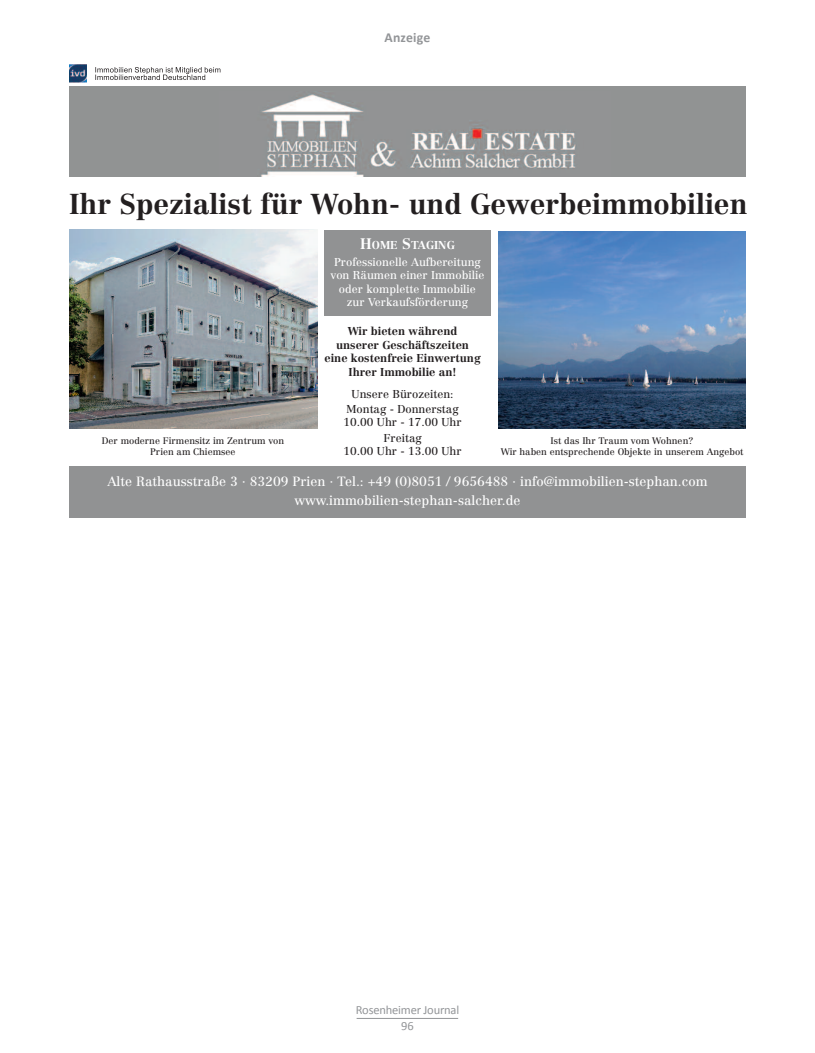
<style>
.page{position:relative;width:815px;height:1053px;background:#fff}
.page>*{position:absolute;margin:0;border:0;box-sizing:border-box;transform-origin:0 0}
.t1{font:700 28.25px "Centennial";color:#231f20}
.t2{font:700 13.75px "Calibri";letter-spacing:.01em;color:#939598}
.t3{font:13.12px/19.2px "Centennial";color:#fff;text-align:center}
.t4{font:12.5px "Calibri";letter-spacing:-.015em;color:#939598}
.t5{font:11.25px/13.5px "Centennial";color:#fff;text-align:center}
.t6{font:700 11.25px/13.5px "Centennial";color:#231f20;text-align:center}
.t7{font:11.25px/15.2px "Centennial";color:#231f20;text-align:center}
.t8{font:9.38px/11.2px "Centennial";color:#231f20;text-align:center}
.s1{font-weight:700;font-size:15px}
.s2{font-weight:700}
</style>
<div class="page">
<div style="left:324px;top:230px;width:167px;height:85px;background:#919293"></div>
<hr style="left:357px;top:1017px;width:101px;height:1px;background:#939598">
<div style="left:69px;top:86px;width:677px;height:91px;background:#919393"></div>
<img style="left:261px;top:91px;width:315px;height:86px">
<svg style="left:95px;top:67px;width:125px;height:13px"></svg>
<img style="left:69px;top:65px;width:18px;height:17px">
<div style="left:69px;top:465px;width:677px;height:52px;background:#919293"></div>
<img style="left:69px;top:230px;width:248px;height:198px">
<img style="left:498px;top:232px;width:248px;height:196px">
<h2 class="t2" style="left:385px;top:31px;width:47px">Anzeige</h2>
<h1 class="t1" style="left:69px;top:193px;width:680px">Ihr Spezialist für Wohn- und Gewerbeimmobilien</h1>
<p class="t5" style="left:334px;top:237px;width:148px;line-height:17.1px"><span class="s1">H</span><span class="s2">OME</span> <span class="s1">S</span><span class="s2">TAGING<br></span>Professionelle Aufbereitung</p>
<p class="t5" style="left:331px;top:269px;width:155px">von Räumen einer Immobilie oder komplette Immobilie zur Verkaufsförderung</p>
<p class="t6" style="left:324px;top:325px;width:158px">Wir bieten während<br>unserer Geschäftszeiten eine kostenfreie Einwertung<br>Ihrer Immobilie an!</p>
<p class="t7" style="left:347px;top:387px;width:114px">Unsere Bürozeiten:<br>Montag - Donnerstag</p>
<p class="t7" style="left:344px;top:416px;width:120px">10.00 Uhr - 17.00 Uhr<br>Freitag</p>
<p class="t7" style="left:344px;top:444px;width:120px">10.00 Uhr - 13.00 Uhr</p>
<p class="t8" style="left:102px;top:436px;width:184px">Der moderne Firmensitz im Zentrum von<br>Prien am Chiemsee</p>
<p class="t8" style="left:501px;top:436px;width:244px">Ist das Ihr Traum vom Wohnen?<br>Wir haben entsprechende Objekte in unserem Angebot</p>
<h3 class="t3" style="left:107px;top:472px;width:602px">Alte Rathausstraße 3 · 83209 Prien · Tel.: +49 (0)8051 / 9656488 · info@immobilien-stephan.com www.immobilien-stephan-salcher.de</h3>
<h3 class="t4" style="left:356px;top:1004px;width:105px">Rosenheimer Journal</h3>
<h3 class="t4" style="left:401px;top:1020px;width:14px">96</h3>
</div>
